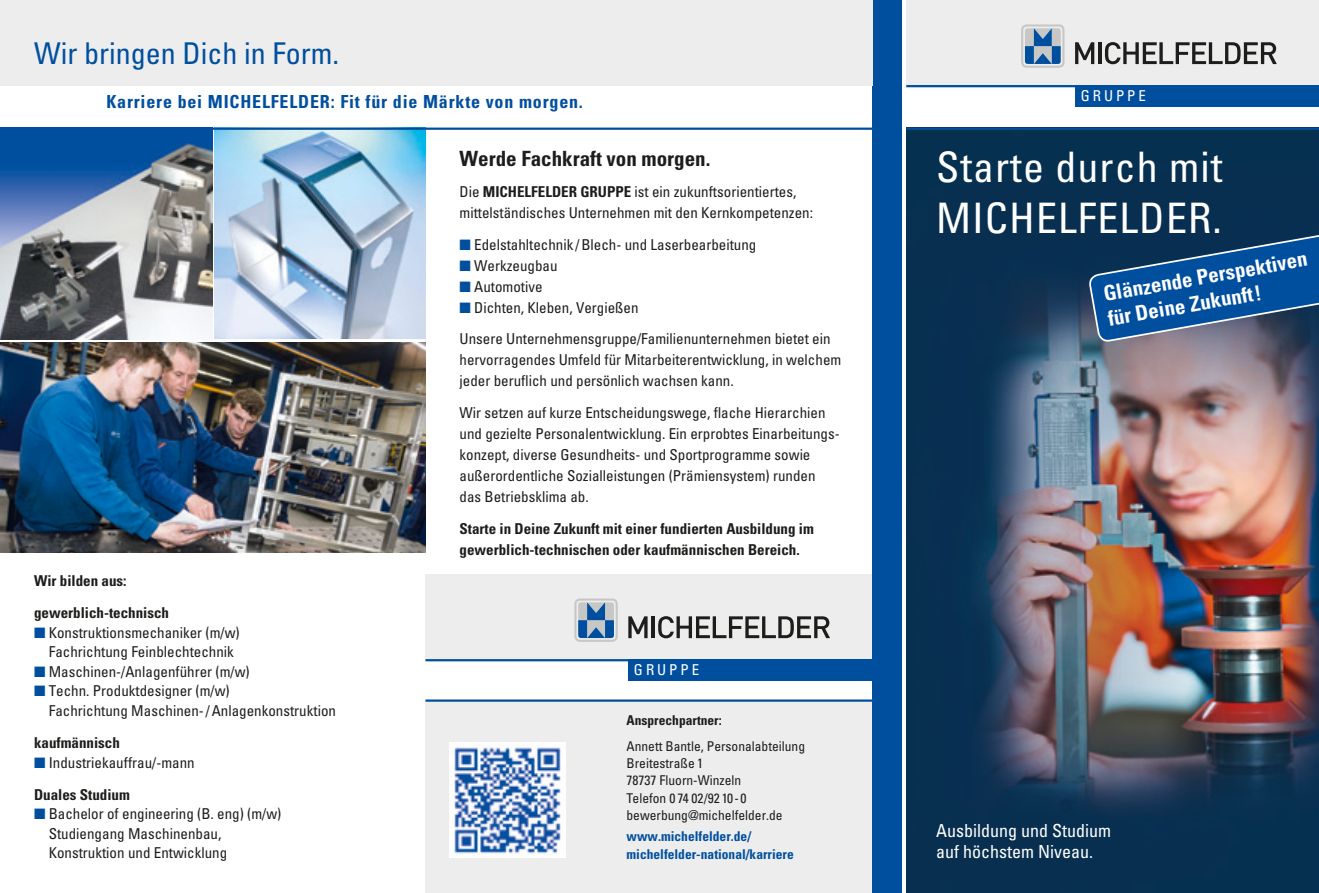
<style>
.page{position:relative;width:1319px;height:893px;background:#fff}
.page>*{position:absolute;margin:0;border:0;box-sizing:border-box;transform-origin:0 0}
.t1{font:condensed 42px/50.4px "Univers";letter-spacing:.025em;color:#fff}
.t2{font:condensed 30px "Univers";color:#004f9f}
.t3{font:700 condensed 21px/25.2px "Univers";color:#fff}
.Text_NR{font:700 condensed 21px "Univers";color:#1d1d1b}
.t4{font:700 condensed 18px "Univers";letter-spacing:.045em;color:#004f9f}
.t5{font:condensed 18px/21px "Univers";color:#fff}
.Text_NR-2{font:condensed 15px/21px "Univers";color:#1d1d1b}
.Text_NR-3{font:700 condensed 15px/21px "Univers";color:#1d1d1b}
.t6{font:condensed 15px "Univers";letter-spacing:.2em;color:#fff}
.t7{font:condensed 13.5px/17.2px "Univers";color:#1d1d1b}
.t8{font:700 condensed 13.5px/17.2px "Univers";color:#004f9f}
.t9{font:700 condensed 13.5px "Univers";color:#1d1d1b}
.s1{color:#004f9f}
.s2{font-weight:700}
</style>
<div class="page">
<img style="left:215px;top:130px;width:210px;height:209px">
<img style="left:0;top:342px;width:425px;height:211px">
<img style="left:906px;top:130px;width:412px;height:763px">
<div style="left:906px;top:0;width:412px;height:85px;background:#ededed"></div>
<svg style="left:1024px;top:28px;width:36px;height:36px"></svg>
<div style="left:1020px;top:24px;width:44px;height:44px;border:2px solid #c7c7c6;border-radius:4px"></div>
<svg style="left:1075px;top:42px;width:19px;height:22px"></svg>
<hr style="left:1098px;top:42px;width:3px;height:22px;background:#1d1d1b">
<svg style="left:1104px;top:42px;width:172px;height:22px"></svg>
<div style="left:872px;top:0;width:29px;height:893px;background:#004f9f"></div>
<hr style="left:906px;top:128px;width:412px;height:2px;background:#004f9f">
<hr style="left:906px;top:85px;width:412px;height:2px;background:#004f9f">
<div style="left:1075px;top:85px;width:243px;height:21px;background:#004f9f"></div>
<div style="left:425px;top:700px;width:447px;height:193px;background:#ededed"></div>
<hr style="left:425px;top:699px;width:447px;height:3px;background:#004f9f">
<div style="left:0;top:0;width:872px;height:85px;background:#ededed"></div>
<svg style="left:1088px;top:233px;width:230px;height:119px;background:#205288"></svg>
<img style="left:450px;top:742px;width:116px;height:116px">
<div style="left:425px;top:574px;width:447px;height:85px;background:#ededed"></div>
<svg style="left:578px;top:602px;width:36px;height:36px"></svg>
<div style="left:574px;top:598px;width:43px;height:44px;border:2px solid #c7c7c6;border-radius:4px"></div>
<svg style="left:628px;top:616px;width:19px;height:22px"></svg>
<hr style="left:651px;top:616px;width:3px;height:22px;background:#1d1d1b">
<svg style="left:658px;top:616px;width:172px;height:22px"></svg>
<hr style="left:425px;top:659px;width:447px;height:2px;background:#004f9f">
<div style="left:628px;top:659px;width:244px;height:21px;background:#004f9f"></div>
<img style="left:0;top:130px;width:213px;height:209px">
<hr style="left:0;top:128px;width:872px;height:2px;background:#004f9f">
<p class="t2" style="left:34px;top:35px;width:306px">Wir bringen Dich in Form.</p>
<p class="t4" style="left:106px;top:90px;width:478px">Karriere bei MICHELFELDER: Fit für die Märkte von morgen.</p>
<p class="Text_NR-3" style="left:34px;top:570px;width:94px">Wir bilden aus:</p>
<p class="Text_NR-3" style="left:34px;top:602px;width:137px">gewerblich-technisch</p>
<p class="Text_NR-2" style="left:34px;top:622px;width:207px;line-height:19.5px;text-align:center"><span class="s1">■</span> Konstruktionsmechaniker (m/w)<br>Fachrichtung Feinblechtechnik</p>
<p class="Text_NR-2" style="left:34px;top:661px;width:217px"><span class="s1">■</span> Maschinen-/Anlagenführer (m/w)</p>
<p class="Text_NR-2" style="left:49px;top:681px;width:289px;line-height:19.5px;text-indent:-15px"><span class="s1">■</span> Techn. Produktdesigner (m/w)<br>Fachrichtung Maschinen-/Anlagenkonstruktion</p>
<p class="Text_NR-3" style="left:34px;top:732px;width:87px">kaufmännisch</p>
<p class="Text_NR-2" style="left:34px;top:751px;width:162px"><span class="s1">■</span> Industriekauffrau/-mann</p>
<p class="Text_NR-3" style="left:34px;top:784px;width:97px">Duales Studium</p>
<p class="Text_NR-2" style="left:49px;top:804px;width:234px;line-height:19.5px;text-indent:-15px"><span class="s1">■</span> Bachelor of engineering (B. eng) (m/w)<br>Studiengang Maschinenbau,<br>Konstruktion und Entwicklung</p>
<p class="Text_NR" style="left:459px;top:145px;width:252px">Werde Fachkraft von morgen.</p>
<p class="Text_NR-2" style="left:459px;top:181px;width:355px">Die <span class="s2">MICHELFELDER GRUPPE</span> ist ein zukunftsorientiertes, mittelständisches Unternehmen mit den Kernkompetenzen:</p>
<p class="Text_NR-2" style="left:459px;top:234px;width:298px"><span class="s1">■</span> Edelstahltechnik /Blech- und Laserbearbeitung</p>
<p class="Text_NR-2" style="left:459px;top:255px;width:100px"><span class="s1">■</span> Werkzeugbau</p>
<p class="Text_NR-2" style="left:459px;top:276px;width:85px"><span class="s1">■</span> Automotive</p>
<p class="Text_NR-2" style="left:459px;top:297px;width:180px"><span class="s1">■</span> Dichten, Kleben, Vergießen</p>
<p class="Text_NR-2" style="left:459px;top:328px;width:383px">Unsere Unternehmensgruppe/Familienunternehmen bietet ein hervorragendes Umfeld für Mitarbeiterentwicklung, in welchem jeder beruflich und persönlich wachsen kann.</p>
<p class="Text_NR-2" style="left:459px;top:402px;width:381px">Wir setzen auf kurze Entscheidungswege, flache Hierarchien und gezielte Personalentwicklung. Ein erprobtes Einarbeitungs&shy;konzept, diverse Gesundheits- und Sportprogramme sowie außerordentliche Sozialleistungen (Prämiensystem) runden das Betriebsklima ab.</p>
<p class="Text_NR-3" style="left:459px;top:518px;width:356px">Starte in Deine Zukunft mit einer fundierten Ausbildung im gewerblich-technischen oder kaufmännischen Bereich.</p>
<p class="t6" style="left:634px;top:660px;width:67px">GRUPPE</p>
<p class="t9" style="left:626px;top:712px;width:97px">Ansprechpartner:</p>
<p class="t7" style="left:626px;top:737px;width:180px">Annett Bantle, Personalabteilung</p>
<p class="t7" style="left:626px;top:754px;width:121px">Breitestraße 1<br>78737 Fluorn-Winzeln<br>Telefon 0 74 02/92 10-0</p>
<p class="t7" style="left:626px;top:806px;width:158px">bewerbung@michelfelder.de</p>
<p class="t8" style="left:626px;top:828px;width:169px">www.michelfelder.de/ michelfelder-national/karriere</p>
<p class="t6" style="left:1080px;top:86px;width:67px">GRUPPE</p>
<p class="t1" style="left:935px;top:142px;width:288px">Starte durch mit<br>MICHELFELDER.</p>
<p class="t3" style="left:1101px;top:282px;width:208px;rotate:-10deg">Glänzende Perspektiven für Deine Zukunft!</p>
<p class="t5" style="left:935px;top:820px;width:176px">Ausbildung und Studium auf höchstem Niveau.</p>
</div>
